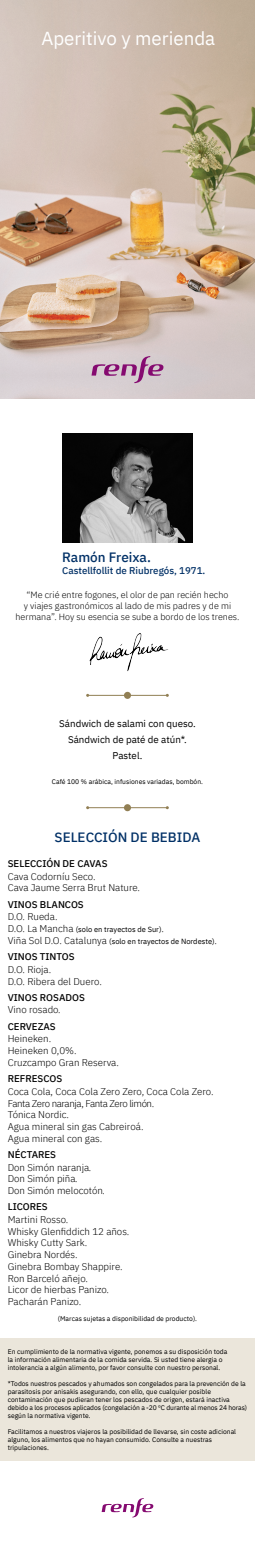
<style>
.page{position:relative;width:255px;height:1555px;background:#fff}
.page>*{position:absolute;margin:0;border:0;box-sizing:border-box;transform-origin:0 0}
.t1{font:18.75px "IBM Plex Sans";color:#fff}
.Sección{font:500 13.5px "IBM Plex Sans";color:#003066}
.t2{font:300 9.75px "IBM Plex Sans";color:#000}
.t3{font:500 9.75px "IBM Plex Sans";color:#000}
.Comida{font:9.75px "IBM Plex Sans";color:#000}
.t4{font:300 9.75px "IBM Plex Sans";letter-spacing:-.04em;color:#000}
.t5{font:500 9.75px "IBM Plex Sans";color:#003066}
.t6{font:300 9px/10.8px "IBM Plex Sans";color:#000;text-align:center}
.t7{font:7.5px "IBM Plex Sans";color:#000}
.Legales{font:6.75px/8.1px "IBM Plex Sans";color:#000}
.s1{font-weight:300;font-size:9.75px}
.s2{font-style:italic}
</style>
<div class="page">
<img style="left:0;top:0;width:255px;height:399px">
<hr style="left:88px;top:807px;width:79px;height:1px;background:#917f54">
<div style="left:124px;top:804px;width:7px;height:7px;background:#917f54;border-radius:50%"></div>
<svg style="left:91px;top:356px;width:73px;height:27px;background:#c39fb9"></svg>
<img style="left:62px;top:433px;width:131px;height:109px">
<hr style="left:88px;top:695px;width:79px;height:1px;background:#917f54">
<div style="left:124px;top:691px;width:7px;height:8px;background:#917f54;border-radius:50%"></div>
<img style="left:89px;top:633px;width:79px;height:38px">
<svg style="left:102px;top:1498px;width:52px;height:19px"></svg>
<div style="left:0;top:1337px;width:255px;height:123px;background:#ebe6db"></div>
<p class="t1" style="left:41px;top:24px;width:175px">Aperitivo y merienda</p>
<p class="Sección" style="left:62px;top:547px;width:90px">Ramón Freixa.</p>
<p class="t5" style="left:62px;top:563px;width:145px">Castellfollit de Riubregós, 1971.</p>
<p class="t6" style="left:27px;top:588px;width:203px">“Me crié entre fogones, el olor de pan recién hecho</p>
<p class="t6" style="left:16px;top:599px;width:225px">y viajes gastronómicos al lado de mis padres y de mi hermana”. Hoy su esencia se sube a bordo de los trenes.</p>
<p class="Comida" style="left:59px;top:715px;width:138px">Sándwich de salami con queso.</p>
<p class="Comida" style="left:68px;top:731px;width:120px">Sándwich de paté de atún*.</p>
<p class="Comida" style="left:113px;top:748px;width:31px">Pastel.</p>
<p class="Legales" style="left:52px;top:777px;width:153px">Café 100 % arábica, infusiones variadas, bombón.</p>
<p class="Sección" style="left:55px;top:826px;width:147px">SELECCIÓN DE BEBIDA</p>
<p class="t3" style="left:8px;top:856px;width:101px">SELECCIÓN DE CAVAS</p>
<p class="t2" style="left:8px;top:869px;width:89px">Cava Codorníu Seco.</p>
<p class="t2" style="left:8px;top:880px;width:134px">Cava Jaume Serra Brut Nature.</p>
<p class="t3" style="left:8px;top:896px;width:78px">VINOS BLANCOS</p>
<p class="t2" style="left:8px;top:909px;width:51px">D.O. Rueda.</p>
<p class="t7" style="left:8px;top:923px;width:158px"><span class="s1">D.O. La Mancha</span> (solo en trayectos de Sur)<span class="s1">.</span></p>
<p class="t7" style="left:8px;top:935px;width:211px"><span class="s1">Viña Sol D.O. Catalunya</span> (solo en trayectos de Nordeste)<span class="s1">.</span></p>
<p class="t3" style="left:8px;top:949px;width:68px">VINOS TINTOS</p>
<p class="t2" style="left:8px;top:962px;width:45px">D.O. Rioja.</p>
<p class="t2" style="left:8px;top:973px;width:96px">D.O. Ribera del Duero.</p>
<p class="t3" style="left:8px;top:989px;width:79px">VINOS ROSADOS</p>
<p class="t2" style="left:8px;top:1002px;width:55px">Vino rosado<span class="s2">.</span></p>
<p class="t3" style="left:8px;top:1018px;width:50px">CERVEZAS</p>
<p class="t2" style="left:8px;top:1031px;width:45px">Heineken.</p>
<p class="t2" style="left:8px;top:1043px;width:70px">Heineken 0,0%.</p>
<p class="t2" style="left:8px;top:1055px;width:113px">Cruzcampo Gran Reserva.</p>
<p class="t3" style="left:8px;top:1071px;width:56px">REFRESCOS</p>
<p class="t2" style="left:8px;top:1084px;width:207px">Coca Cola, Coca Cola Zero Zero, Coca Cola Zero.</p>
<p class="t4" style="left:8px;top:1095px;width:148px">Fanta Zero naranja, Fanta Zero limón.</p>
<p class="t2" style="left:8px;top:1107px;width:63px">Tónica Nordic.</p>
<p class="t2" style="left:8px;top:1119px;width:137px">Agua mineral sin gas Cabreiroá.</p>
<p class="t2" style="left:8px;top:1130px;width:96px">Agua mineral con gas.</p>
<p class="t3" style="left:8px;top:1146px;width:50px">NÉCTARES</p>
<p class="t2" style="left:8px;top:1159px;width:86px">Don Simón naranja<span class="s2">.</span></p>
<p class="t2" style="left:8px;top:1171px;width:72px">Don Simón piña<span class="s2">.</span></p>
<p class="t2" style="left:8px;top:1183px;width:99px">Don Simón melocotón<span class="s2">.</span></p>
<p class="t3" style="left:8px;top:1199px;width:42px">LICORES</p>
<p class="t2" style="left:8px;top:1212px;width:62px">Martini Rosso.</p>
<p class="t2" style="left:8px;top:1223px;width:123px">Whisky Glenfiddich 12 años.</p>
<p class="t2" style="left:8px;top:1235px;width:81px">Whisky Cutty Sark.</p>
<p class="t2" style="left:8px;top:1247px;width:71px">Ginebra Nordés.</p>
<p class="t2" style="left:8px;top:1258px;width:116px">Ginebra Bombay Shappire.</p>
<p class="t2" style="left:8px;top:1270px;width:82px">Ron Barceló añejo.</p>
<p class="t2" style="left:8px;top:1282px;width:103px">Licor de hierbas Panizo.</p>
<p class="t2" style="left:8px;top:1294px;width:75px">Pacharán Panizo.</p>
<p class="Legales" style="left:58px;top:1313px;width:141px">(Marcas sujetas a disponibilidad de producto).</p>
<p class="Legales" style="left:8px;top:1346px;width:221px">En cumplimiento de la normativa vigente, ponemos a su disposición toda la información alimentaria de la comida servida. Si usted tiene alergia o intolerancia a algún alimento, por favor consulte con nuestro personal.</p>
<p class="Legales" style="left:8px;top:1378px;width:241px">*Todos nuestros pescados y ahumados son congelados para la prevención de la parasitosis por anisakis asegurando, con ello, que cualquier posible contaminación que pudieran tener los pescados de origen, estará inactiva debido a los procesos aplicados (congelación a -20 ºC durante al menos 24 horas) según la normativa vigente.</p>
<p class="Legales" style="left:8px;top:1426px;width:230px">Facilitamos a nuestros viajeros la posibilidad de llevarse, sin coste adicional alguno, los alimentos que no hayan consumido. Consulte a nuestras tripulaciones.</p>
</div>
